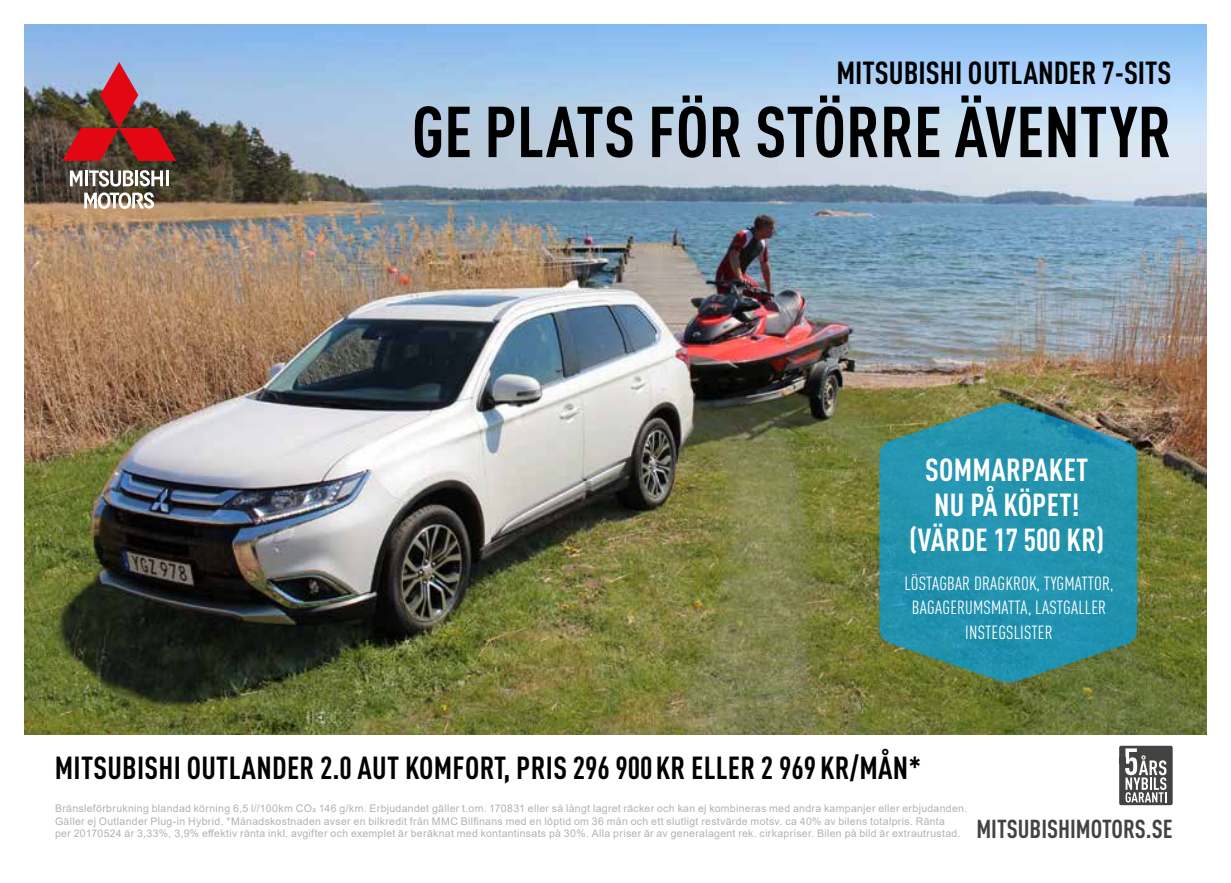
<style>
.page{position:relative;width:1231px;height:883px;background:#fff}
.page>*{position:absolute;margin:0;border:0;box-sizing:border-box;transform-origin:0 0}
.t1{font:700 condensed 70.88px "DINOT";color:#000}
.t2{font:700 condensed 31.5px "DINOT";letter-spacing:.01em;color:#000}
.t3{font:700 condensed 31.5px/35px "DINOT";letter-spacing:.01em;color:#fff;text-align:center}
.t4{font:700 condensed 25.72px "DINOT";color:#434341}
.t5{font:condensed 18.9px/24.5px "DINOT";letter-spacing:.01em;color:#fff;text-align:center}
.t6{font:10.5px/12.2px "Arial";letter-spacing:.03em;color:#b3b2b2}
</style>
<div class="page">
<img style="left:25px;top:25px;width:1181px;height:709px">
<img style="left:62px;top:62px;width:114px;height:99px">
<svg style="left:70px;top:170px;width:98px;height:39px"></svg>
<div style="left:1119px;top:746px;width:53px;height:59px;background:#434341;border-radius:2px"></div>
<svg style="left:1119px;top:748px;width:47px;height:55px"></svg>
<svg style="left:879px;top:401px;width:258px;height:283px;background:#308e9c"></svg>
<h2 class="t2" style="left:836px;top:53px;width:336px">MITSUBISHI OUTLANDER 7-SITS</h2>
<h1 class="t1" style="left:412px;top:89px;width:761px">GE PLATS FÖR STÖRRE ÄVENTYR</h1>
<h2 class="t3" style="left:909px;top:452px;width:196px">SOMMARPAKET<br>NU PÅ KÖPET! (VÄRDE 17 500 KR)</h2>
<h3 class="t5" style="left:904px;top:571px;width:211px">LÖSTAGBAR DRAGKROK, TYGMATTOR,<br>BAGAGERUMSMATTA, LASTGALLER<br>INSTEGSLISTER</h3>
<h2 class="t2" style="left:55px;top:749px;width:868px">MITSUBISHI OUTLANDER 2.0 AUT KOMFORT, PRIS 296 900 KR ELLER 2 969 KR/MÅN*</h2>
<p class="t6" style="left:55px;top:803px;width:913px">Bränsleförbrukning blandad körning 6,5 l//100km CO2 146 g/km. Erbjudandet gäller t.om. 170831 eller så långt lagret räcker och kan ej kombineras med andra kampanjer eller erbjudanden.<br>Gäller ej Outlander Plug-in Hybrid. *Månadskostnaden avser en bilkredit från MMC Bilfinans med en löptid om 36 mån och ett slutligt restvärde motsv. ca 40% av bilens totalpris. Ränta<br>per 20170524 är 3,33%, 3,9% effektiv ränta inkl. avgifter och exemplet är beräknat med kontantinsats på 30%. Alla priser är av generalagent rek. cirkapriser. Bilen på bild är extrautrustad.</p>
<h3 class="t4" style="left:976px;top:813px;width:198px">MITSUBISHIMOTORS.SE</h3>
</div>
